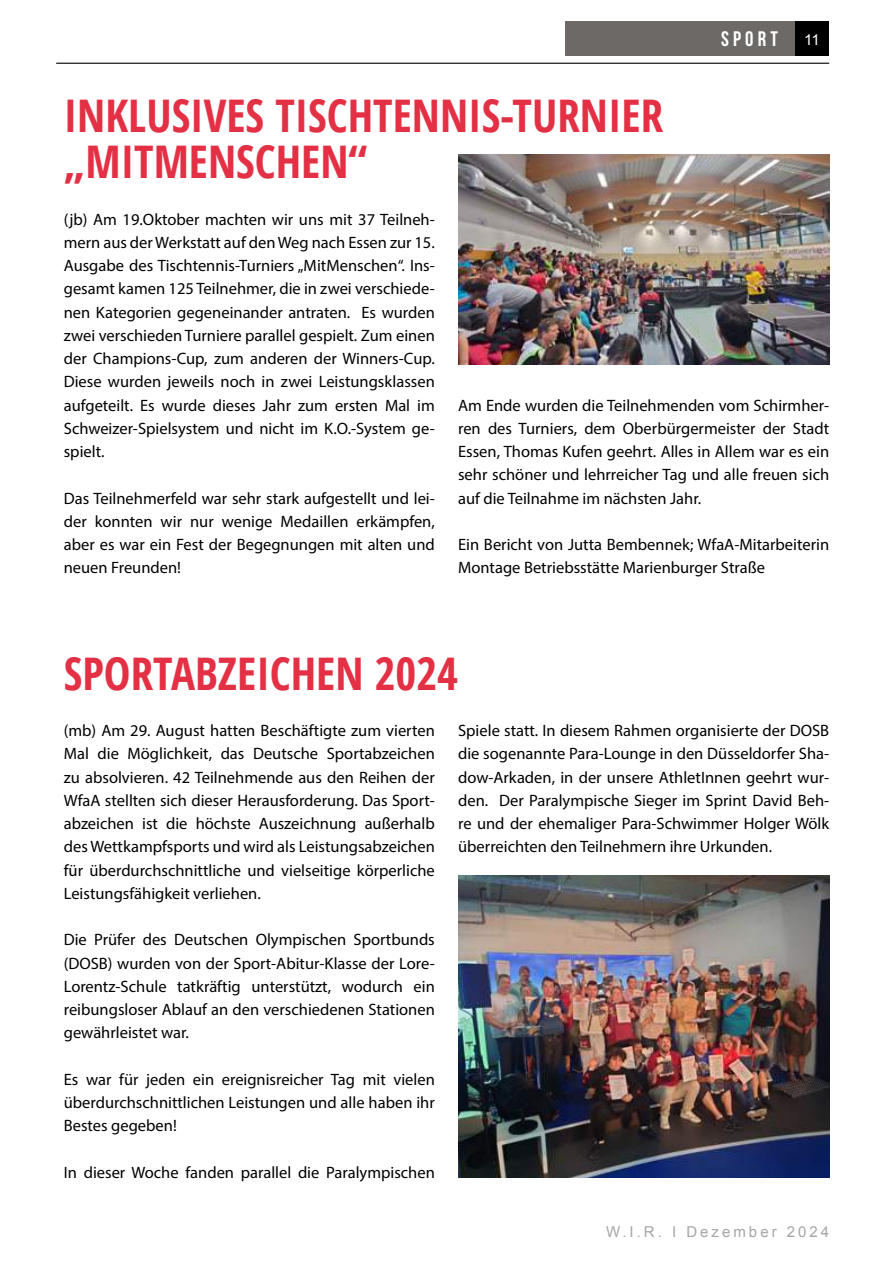
<style>
.page{position:relative;width:893px;height:1263px;background:#fff}
.page>*{position:absolute;margin:0;border:0;box-sizing:border-box;transform-origin:0 0}
.t1{font:700 45px/46.5px "Open Sans Condensed";color:#e33044}
.t2{font:21px "Bebas Neue";letter-spacing:.2em;color:#fff}
.t3{font:16.5px/23.2px "Myriad Pro";color:#000;text-align:justify}
.t4{font:15px "Arial";letter-spacing:.2em;color:#a6a6a7}
.t5{font:15px "Arial";color:#fff}
</style>
<div class="page">
<div style="left:795px;top:21px;width:34px;height:35px;background:#000"></div>
<div style="left:565px;top:21px;width:230px;height:35px;background:#6c6967"></div>
<hr style="left:56px;top:63px;width:773px;height:1px;background:#000">
<img style="left:458px;top:876px;width:371px;height:302px">
<img style="left:458px;top:155px;width:371px;height:209px">
<h1 class="t1" style="left:64px;top:96px;width:601px">INKLUSIVES TISCHTENNIS-TURNIER „MITMENSCHEN“</h1>
<p class="t2" style="left:721px;top:27px;width:58px">SPORT</p>
<p class="t5" style="left:804px;top:34px;width:17px">11</p>
<p class="t3" style="left:64px;top:208px;width:373px">(jb) Am 19.Oktober machten wir uns mit 37 Teilneh&shy;mern aus der Werkstatt auf den Weg nach Essen zur 15.<br>Ausgabe des Tischtennis-Turniers „MitMenschen“. Ins&shy;gesamt kamen 125 Teilnehmer, die in zwei verschiede&shy;nen Kategorien gegeneinander antraten. Es wurden zwei verschieden Turniere parallel gespielt. Zum einen der Champions-Cup, zum anderen der Winners-Cup.<br>Diese wurden jeweils noch in zwei Leistungsklassen aufgeteilt. Es wurde dieses Jahr zum ersten Mal im Schweizer-Spielsystem und nicht im K.O.-System ge&shy;spielt.</p>
<p class="t3" style="left:64px;top:487px;width:373px">Das Teilnehmerfeld war sehr stark aufgestellt und lei&shy;der konnten wir nur wenige Medaillen erkämpfen, aber es war ein Fest der Begegnungen mit alten und neuen Freunden!</p>
<p class="t3" style="left:458px;top:394px;width:373px">Am Ende wurden die Teilnehmenden vom Schirmher&shy;ren des Turniers, dem Oberbürgermeister der Stadt Essen, Thomas Kufen geehrt. Alles in Allem war es ein sehr schöner und lehrreicher Tag und alle freuen sich auf die Teilnahme im nächsten Jahr.</p>
<p class="t3" style="left:458px;top:533px;width:373px">Ein Bericht von Jutta Bembennek; WfaA-Mitarbeiterin<br>Montage Betriebsstätte Marienburger Straße</p>
<h1 class="t1" style="left:64px;top:654px;width:396px">SPORTABZEICHEN 2024</h1>
<p class="t3" style="left:64px;top:719px;width:373px">(mb) Am 29. August hatten Beschäftigte zum vierten Mal die Möglichkeit, das Deutsche Sportabzeichen zu absolvieren. 42 Teilnehmende aus den Reihen der WfaA stellten sich dieser Herausforderung. Das Sport&shy;abzeichen ist die höchste Auszeichnung außerhalb des Wettkampfsports und wird als Leistungsabzeichen für überdurchschnittliche und vielseitige körperliche Leistungsfähigkeit verliehen.</p>
<p class="t3" style="left:64px;top:929px;width:373px">Die Prüfer des Deutschen Olympischen Sportbunds (DOSB) wurden von der Sport-Abitur-Klasse der Lore-Lorentz-Schule tatkräftig unterstützt, wodurch ein reibungsloser Ablauf an den verschiedenen Stationen gewährleistet war.</p>
<p class="t3" style="left:64px;top:1068px;width:373px">Es war für jeden ein ereignisreicher Tag mit vielen überdurchschnittlichen Leistungen und alle haben ihr Bestes gegeben!</p>
<p class="t3" style="left:64px;top:1161px;width:373px">In dieser Woche fanden parallel die Paralympischen</p>
<p class="t3" style="left:458px;top:719px;width:373px">Spiele statt. In diesem Rahmen organisierte der DOSB die sogenannte Para-Lounge in den Düsseldorfer Sha&shy;dow-Arkaden, in der unsere AthletInnen geehrt wur&shy;den. Der Paralympische Sieger im Sprint David Beh&shy;re und der ehemaliger Para-Schwimmer Holger Wölk überreichten den Teilnehmern ihre Urkunden.</p>
<p class="t4" style="left:606px;top:1225px;width:225px">W.I.R. I Dezember 2024</p>
</div>
